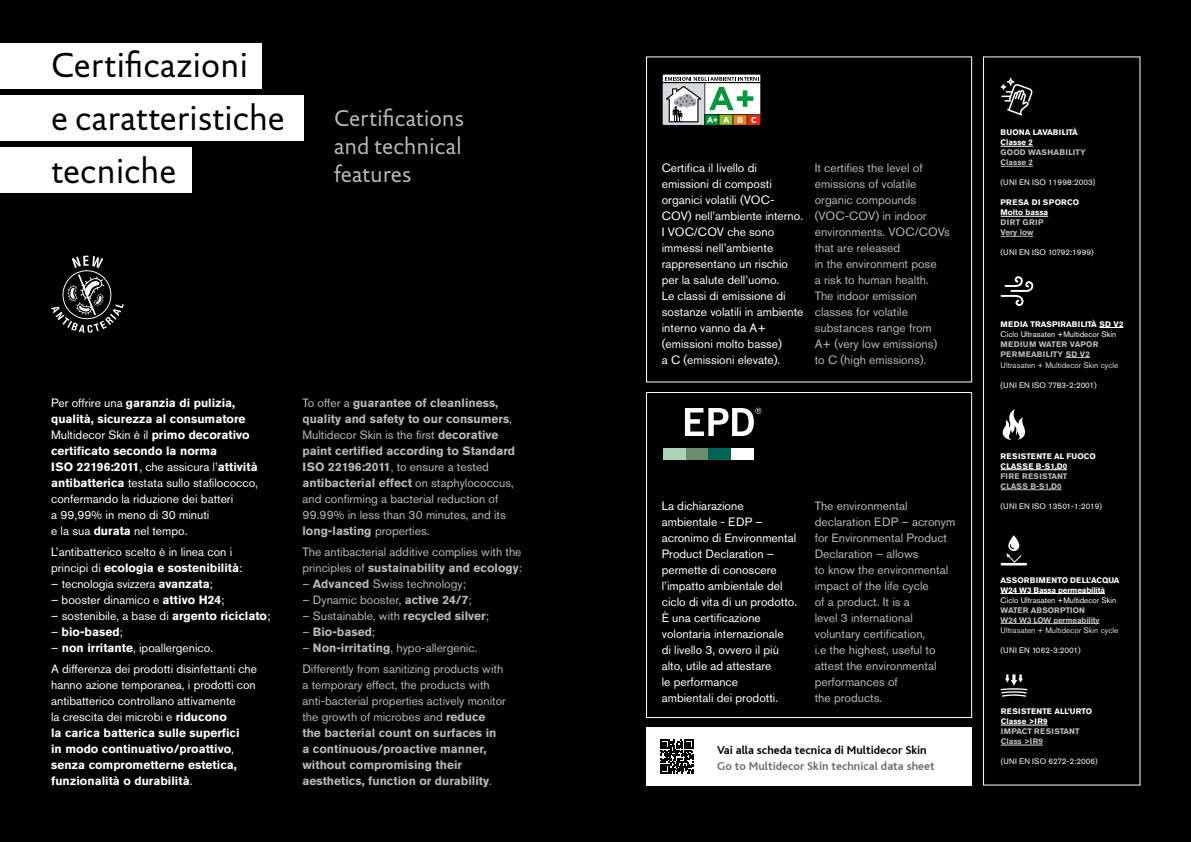
<style>
.page{position:relative;width:1191px;height:842px;background:#000}
.page>*{position:absolute;margin:0;border:0;box-sizing:border-box;transform-origin:0 0}
.t1{font:35px/53px "DTL Documenta Sans T";color:#000}
.t2{font:23px/28px "DTL Documenta Sans T";color:#b7b8b9;text-align:justify}
.t3{font:12px/16px "Akzidenz Grotesk Std";color:#fff}
.t4{font:12px/16px "Akzidenz Grotesk Std";color:#b7b8b9}
.t5{font:700 12px/16px "Akzidenz Grotesk Std";color:#b7b8b9}
.t6{font:700 12px/16px "Akzidenz Grotesk Std";color:#fff}
.t7{font:700 12px "Bliss";color:#000}
.t8{font:700 12px "Bliss";color:#6e6e6e}
.t9{font:700 8px/10px "Akzidenz Grotesk Std";color:#fff}
.t10{font:8px "Akzidenz Grotesk Std";color:#fff}
.t11{font:700 8px/10px "Akzidenz Grotesk Std";letter-spacing:.015em;color:#b7b8b9}
.t12{font:8px "Akzidenz Grotesk Std";letter-spacing:.02em;color:#fff}
.t13{font:8px "Akzidenz Grotesk Std";color:#dcdddd}
.t14{font:700 8px/10px "Akzidenz Grotesk Std";letter-spacing:-.02em;color:#fff}
.t15{font:700 8px/10px "Akzidenz Grotesk Std";letter-spacing:-.02em;color:#b7b8b9}
.s1{font-weight:700}
.s2{font-weight:400}
</style>
<div class="page">
<div style="left:0;top:43px;width:261px;height:45px;background:#fff"></div>
<div style="left:0;top:95px;width:303px;height:46px;background:#fff"></div>
<div style="left:0;top:148px;width:191px;height:45px;background:#fff"></div>
<div style="left:646px;top:727px;width:326px;height:58px;background:#fff"></div>
<svg style="left:660px;top:739px;width:33px;height:34px"></svg>
<div style="left:646px;top:56px;width:326px;height:326px;border:1px solid #fff"></div>
<div style="left:646px;top:392px;width:326px;height:326px;border:1px solid #fff"></div>
<svg style="left:662px;top:74px;width:99px;height:52px;background:#aeb8aa"></svg>
<div style="left:708px;top:448px;width:23px;height:11px;background:#006454"></div>
<div style="left:685px;top:448px;width:23px;height:11px;background:#6a8e6c"></div>
<div style="left:662px;top:448px;width:23px;height:11px;background:#acd2b5"></div>
<div style="left:731px;top:448px;width:22px;height:11px;background:#fff"></div>
<svg style="left:685px;top:408px;width:76px;height:28px"></svg>
<svg style="left:51px;top:256px;width:73px;height:77px"></svg>
<div style="left:983px;top:56px;width:157px;height:729px;border:1px solid #fff"></div>
<hr style="left:1000px;top:146px;width:33px;height:1px;background:#fff">
<hr style="left:1000px;top:166px;width:33px;height:1px;background:#b7b8b9">
<hr style="left:1000px;top:216px;width:48px;height:1px;background:#fff">
<hr style="left:1000px;top:236px;width:33px;height:1px;background:#b7b8b9">
<svg style="left:1000px;top:78px;width:33px;height:37px"></svg>
<hr style="left:1000px;top:725px;width:47px;height:1px;background:#fff">
<hr style="left:1000px;top:745px;width:43px;height:1px;background:#dcdddd">
<svg style="left:1000px;top:674px;width:27px;height:23px"></svg>
<svg style="left:1099px;top:327px;width:24px;height:1px"></svg>
<svg style="left:1065px;top:357px;width:24px;height:1px"></svg>
<svg style="left:1000px;top:276px;width:33px;height:30px"></svg>
<hr style="left:1000px;top:593px;width:105px;height:1px;background:#fff">
<hr style="left:1000px;top:623px;width:99px;height:1px;background:#b7b8b9">
<hr style="left:1000px;top:563px;width:27px;height:2px;background:#fff">
<svg style="left:1006px;top:535px;width:16px;height:28px"></svg>
<hr style="left:1000px;top:469px;width:67px;height:1px;background:#fff">
<hr style="left:1000px;top:489px;width:61px;height:1px;background:#b7b8b9">
<svg style="left:1002px;top:409px;width:23px;height:31px"></svg>
<h1 class="t1" style="left:51px;top:38px;width:235px">Certificazioni<br>e caratteristiche tecniche</h1>
<h2 class="t2" style="left:334px;top:104px;width:131px">Certifications and technical features</h2>
<p class="t3" style="left:51px;top:395px;width:208px">Per offrire una <span class="s1">garanzia di pulizia, qualità, sicurezza al consumatore </span>Multidecor Skin è il <span class="s1">primo decorativo certificato secondo la norma<br>ISO 22196:2011</span>, che assicura l’<span class="s1">attività antibatterica</span> testata sullo stafilococco, confermando la riduzione dei batteri<br>a 99,99% in meno di 30 minuti<br>e la sua <span class="s1">durata</span> nel tempo.</p>
<p class="t3" style="left:51px;top:544px;width:193px">L’antibatterico scelto è in linea con i principi di <span class="s1">ecologia e sostenibilità</span>:</p>
<p class="t3" style="left:51px;top:576px;width:163px">– tecnologia svizzera <span class="s1">avanzata</span>;</p>
<p class="t3" style="left:51px;top:592px;width:175px">– booster dinamico e <span class="s1">attivo H24</span>;</p>
<p class="t3" style="left:51px;top:608px;width:221px">– sostenibile, a base di <span class="s1">argento riciclato</span>;</p>
<p class="t6" style="left:51px;top:624px;width:73px"><span class="s2">–</span> bio-based<span class="s2">;</span></p>
<p class="t3" style="left:51px;top:637px;width:207px;line-height:21px">– <span class="s1">non irritante</span>, ipoallergenico.<br>A differenza dei prodotti disinfettanti che</p>
<p class="t6" style="left:51px;top:677px;width:206px"><span class="s2">hanno azione temporanea, i prodotti con antibatterico controllano attivamente<br>la crescita dei microbi e</span> riducono<br>la carica batterica sulle superfici<br>in modo continuativo/proattivo<span class="s2">, </span>senza comprometterne estetica, funzionalità o durabilità<span class="s2">.</span></p>
<p class="t4" style="left:302px;top:395px;width:214px">To offer a <span class="s1">guarantee of cleanliness, quality and safety to our consumers</span>, Multidecor Skin is the first <span class="s1">decorative paint certified according to Standard ISO 22196:2011</span>, to ensure a tested <span class="s1">antibacterial effect</span> on staphylococcus, and confirming a bacterial reduction of 99.99% in less than 30 minutes, and its <span class="s1">long-lasting</span> properties.</p>
<p class="t4" style="left:302px;top:544px;width:221px">The antibacterial additive complies with the principles of <span class="s1">sustainability and ecology</span>:</p>
<p class="t4" style="left:302px;top:576px;width:165px">– <span class="s1">Advanced</span> Swiss technology;</p>
<p class="t4" style="left:302px;top:592px;width:171px">– Dynamic booster, <span class="s1">active 24/7</span>;</p>
<p class="t4" style="left:302px;top:608px;width:188px">– Sustainable, with <span class="s1">recycled silver</span>;</p>
<p class="t5" style="left:302px;top:624px;width:74px"><span class="s2">–</span> Bio-based<span class="s2">;</span></p>
<p class="t4" style="left:302px;top:637px;width:202px;line-height:21px">– <span class="s1">Non-irritating</span>, hypo-allergenic.<br>Differently from sanitizing products with</p>
<p class="t5" style="left:302px;top:677px;width:205px"><span class="s2">a temporary effect, the products with anti-bacterial properties actively monitor the growth of microbes and</span> reduce the bacterial count on surfaces in a continuous/proactive manner, without compromising their aesthetics, function or durability<span class="s2">.</span></p>
<p class="t3" style="left:662px;top:160px;width:143px">Certifica il livello di emissioni di composti organici volatili (VOC-<br>COV) nell’ambiente interno.<br>I VOC/COV che sono immessi nell’ambiente rappresentano un rischio per la salute dell’uomo.<br>Le classi di emissione di sostanze volatili in ambiente interno vanno da A+ (emissioni molto basse)<br>a C (emissioni elevate).</p>
<p class="t4" style="left:814px;top:160px;width:137px">It certifies the level of emissions of volatile organic compounds (VOC-COV) in indoor environments. VOC/COVs that are released<br>in the environment pose<br>a risk to human health.<br>The indoor emission classes for volatile substances range from<br>A+ (very low emissions) to C (high emissions).</p>
<p class="t3" style="left:662px;top:498px;width:137px">La dichiarazione ambientale - EDP – acronimo di Environmental<br>Product Declaration – permette di conoscere l’impatto ambientale del ciclo di vita di un prodotto.<br>È una certificazione volontaria internazionale<br>di livello 3, ovvero il più alto, utile ad attestare<br>le performance<br>ambientali dei prodotti.</p>
<p class="t4" style="left:814px;top:498px;width:142px">The environmental declaration EDP – acronym for Environmental Product<br>Declaration – allows<br>to know the environmental impact of the life cycle<br>of a product. It is a<br>level 3 international voluntary certification,<br>i.e the highest, useful to attest the environmental performances of<br>the products.</p>
<p class="t7" style="left:717px;top:743px;width:211px">Vai alla scheda tecnica di Multidecor Skin</p>
<p class="t8" style="left:717px;top:759px;width:219px">Go to Multidecor Skin technical data sheet</p>
<p class="t9" style="left:1000px;top:128px;width:79px">BUONA LAVABILITÀ<br>Classe 2</p>
<p class="t11" style="left:1000px;top:148px;width:87px">GOOD WASHABILITY<br>Classe 2</p>
<p class="t12" style="left:1000px;top:178px;width:96px">(UNI EN ISO 11998:2003)</p>
<p class="t9" style="left:1000px;top:198px;width:80px">PRESA DI SPORCO<br>Molto bassa</p>
<p class="t11" style="left:1000px;top:218px;width:44px">DIRT GRIP<br>Very low</p>
<p class="t12" style="left:1000px;top:248px;width:95px">(UNI EN ISO 10792:1999)</p>
<p class="t9" style="left:1000px;top:319px;width:124px">MEDIA TRASPIRABILITÀ SD V2</p>
<p class="t10" style="left:1000px;top:329px;width:117px">Ciclo Ultrasaten +Multidecor Skin</p>
<p class="t11" style="left:1000px;top:339px;width:99px">MEDIUM WATER VAPOR<br>PERMEABILITY SD V2</p>
<p class="t13" style="left:1000px;top:360px;width:119px">Ultrasaten + Multidecor Skin cycle</p>
<p class="t10" style="left:1000px;top:380px;width:98px">(UNI EN ISO 7783-2:2001)</p>
<p class="t9" style="left:1000px;top:451px;width:97px">RESISTENTE AL FUOCO<br>CLASSE B-S1,D0</p>
<p class="t11" style="left:1000px;top:471px;width:68px">FIRE RESISTANT<br>CLASS B-S1,D0</p>
<p class="t10" style="left:1000px;top:501px;width:103px">(UNI EN ISO 13501-1:2019)</p>
<p class="t14" style="left:1000px;top:575px;width:120px">ASSORBIMENTO DELL’ACQUA<br>W24 W3 Bassa permeabilità</p>
<p class="t10" style="left:1000px;top:595px;width:117px">Ciclo Ultrasaten +Multidecor Skin</p>
<p class="t15" style="left:1000px;top:605px;width:100px">WATER ABSORPTION<br>W24 W3 LOW permeability</p>
<p class="t13" style="left:1000px;top:625px;width:119px">Ultrasaten + Multidecor Skin cycle</p>
<p class="t10" style="left:1000px;top:645px;width:81px">(UNI EN 1062-3:2001)</p>
<p class="t9" style="left:1000px;top:706px;width:93px">RESISTENTE ALL’URTO<br>Classe &gt;IR9</p>
<p class="t11" style="left:1000px;top:726px;width:80px">IMPACT RESISTANT<br>Class &gt;IR9</p>
<p class="t12" style="left:1000px;top:757px;width:98px">(UNI EN ISO 6272-2:2006)</p>
</div>
